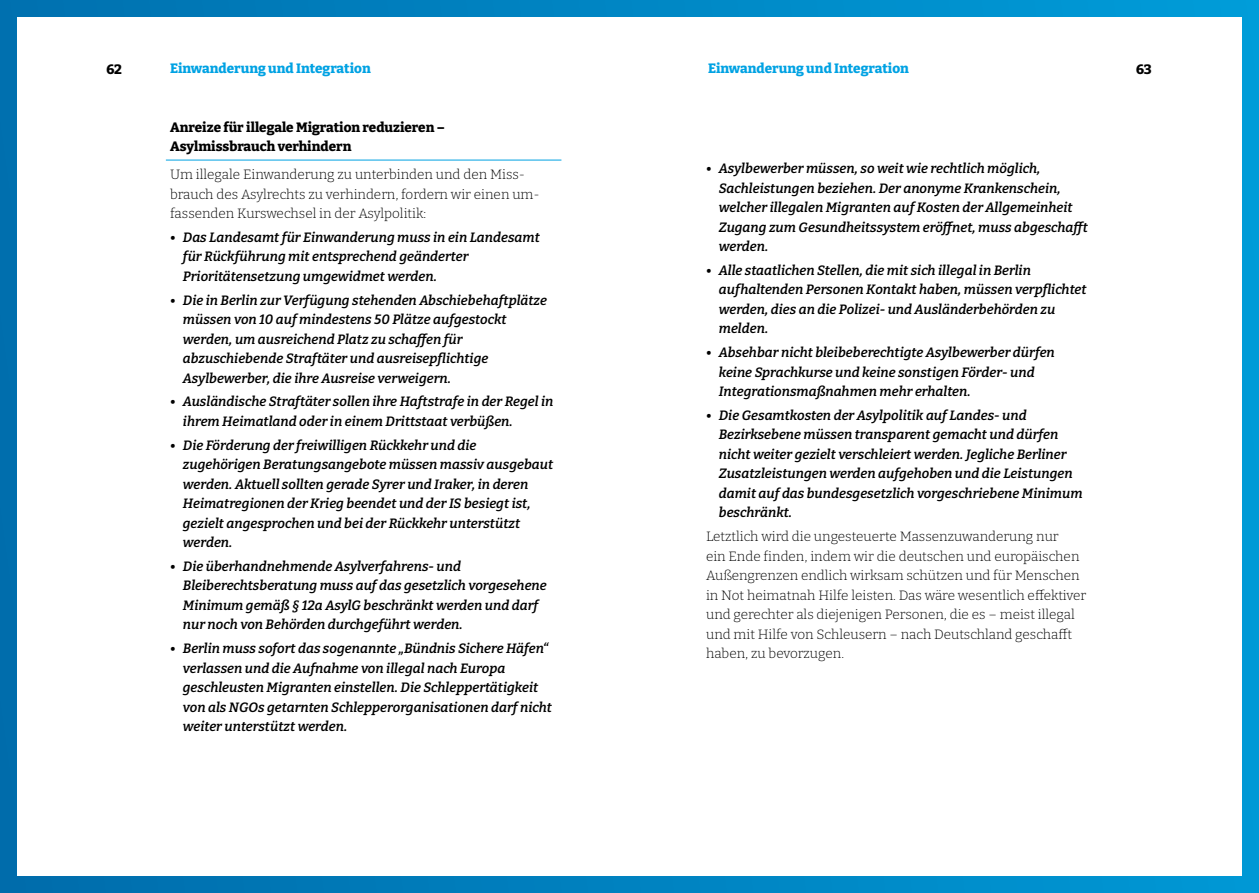
<style>
.page{position:relative;width:1259px;height:893px;background:#fff}
.page>*{position:absolute;margin:0;border:0;box-sizing:border-box;transform-origin:0 0}
.t1{font:italic 600 13.5px/19.5px "Bitter";color:#000}
.t2{font:300 13.5px/19.5px "Bitter";color:#000}
.t3{font:800 13.5px/19.5px "Bitter";color:#000}
.t4{font:800 13.5px "Bitter";color:#00a2e3}
</style>
<div class="page">
<div style="left:0;top:0;width:1259px;height:893px;background:linear-gradient(to right,#006ead,#009bd7)"></div>
<div style="left:17px;top:17px;width:1224px;height:859px;background:#fff"></div>
<hr style="left:166px;top:160px;width:395px;height:1px;background:#00a2e3">
<p class="t3" style="left:106px;top:59px;width:17px">62</p>
<p class="t4" style="left:170px;top:60px;width:202px">Einwanderung und Integration</p>
<p class="t4" style="left:708px;top:60px;width:202px">Einwanderung und Integration</p>
<p class="t3" style="left:1136px;top:59px;width:17px">63</p>
<p class="t3" style="left:170px;top:117px;width:276px">Anreize für illegale Migration reduzieren –<br>Asylmissbrauch verhindern</p>
<p class="t2" style="left:170px;top:164px;width:371px">Um illegale Einwanderung zu unterbinden und den Miss&shy;brauch des Asylrechts zu verhindern, fordern wir einen um&shy;fassenden Kurswechsel in der Asylpolitik:</p>
<p class="t1" style="left:183px;top:227px;width:358px;text-indent:-13px">• Das Landesamt für Einwanderung muss in ein Landesamt für Rückführung mit entsprechend geänderter<br>Prioritätensetzung umgewidmet werden.</p>
<p class="t1" style="left:183px;top:290px;width:366px;text-indent:-13px">• Die in Berlin zur Verfügung stehenden Abschiebehaftplätze müssen von 10 auf mindestens 50 Plätze aufgestockt werden, um ausreichend Platz zu schaffen für abzuschiebende Straftäter und ausreisepflichtige Asylbewerber, die ihre Ausreise verweigern.</p>
<p class="t1" style="left:183px;top:392px;width:372px;text-indent:-13px">• Ausländische Straftäter sollen ihre Haftstrafe in der Regel in ihrem Heimatland oder in einem Drittstaat verbüßen.</p>
<p class="t1" style="left:183px;top:435px;width:372px;text-indent:-13px">• Die Förderung der freiwilligen Rückkehr und die zugehörigen Beratungsangebote müssen massiv ausgebaut werden. Aktuell sollten gerade Syrer und Iraker, in deren Heimatregionen der Krieg beendet und der IS besiegt ist, gezielt angesprochen und bei der Rückkehr unterstützt werden.</p>
<p class="t1" style="left:183px;top:556px;width:365px;text-indent:-13px">• Die überhandnehmende Asylverfahrens- und Bleiberechtsberatung muss auf das gesetzlich vorgesehene Minimum gemäß § 12a AsylG beschränkt werden und darf nur noch von Behörden durchgeführt werden.</p>
<p class="t1" style="left:183px;top:638px;width:370px;text-indent:-13px">• Berlin muss sofort das sogenannte „Bündnis Sichere Häfen“ verlassen und die Aufnahme von illegal nach Europa geschleusten Migranten einstellen. Die Schleppertätigkeit von als NGOs getarnten Schlepperorganisationen darf nicht weiter unterstützt werden.</p>
<p class="t1" style="left:719px;top:158px;width:370px;text-indent:-13px">• Asylbewerber müssen, so weit wie rechtlich möglich, Sachleistungen beziehen. Der anonyme Krankenschein, welcher illegalen Migranten auf Kosten der Allgemeinheit Zugang zum Gesundheitssystem eröffnet, muss abgeschafft werden.</p>
<p class="t1" style="left:719px;top:260px;width:369px;text-indent:-13px">• Alle staatlichen Stellen, die mit sich illegal in Berlin aufhaltenden Personen Kontakt haben, müssen verpflichtet werden, dies an die Polizei- und Ausländerbehörden zu melden.</p>
<p class="t1" style="left:719px;top:342px;width:337px;text-indent:-13px">• Absehbar nicht bleibeberechtigte Asylbewerber dürfen keine Sprachkurse und keine sonstigen Förder- und<br>Integrationsmaßnahmen mehr erhalten.</p>
<p class="t1" style="left:719px;top:405px;width:365px;text-indent:-13px">• Die Gesamtkosten der Asylpolitik auf Landes- und Bezirksebene müssen transparent gemacht und dürfen nicht weiter gezielt verschleiert werden. Jegliche Berliner Zusatzleistungen werden aufgehoben und die Leistungen damit auf das bundesgesetzlich vorgeschriebene Minimum beschränkt.</p>
<p class="t2" style="left:706px;top:526px;width:382px">Letztlich wird die ungesteuerte Massenzuwanderung nur<br>ein Ende finden, indem wir die deutschen und europäischen Außengrenzen endlich wirksam schützen und für Menschen in Not heimatnah Hilfe leisten. Das wäre wesentlich effektiver und gerechter als diejenigen Personen, die es – meist illegal und mit Hilfe von Schleusern – nach Deutschland geschafft haben, zu bevorzugen.</p>
</div>
